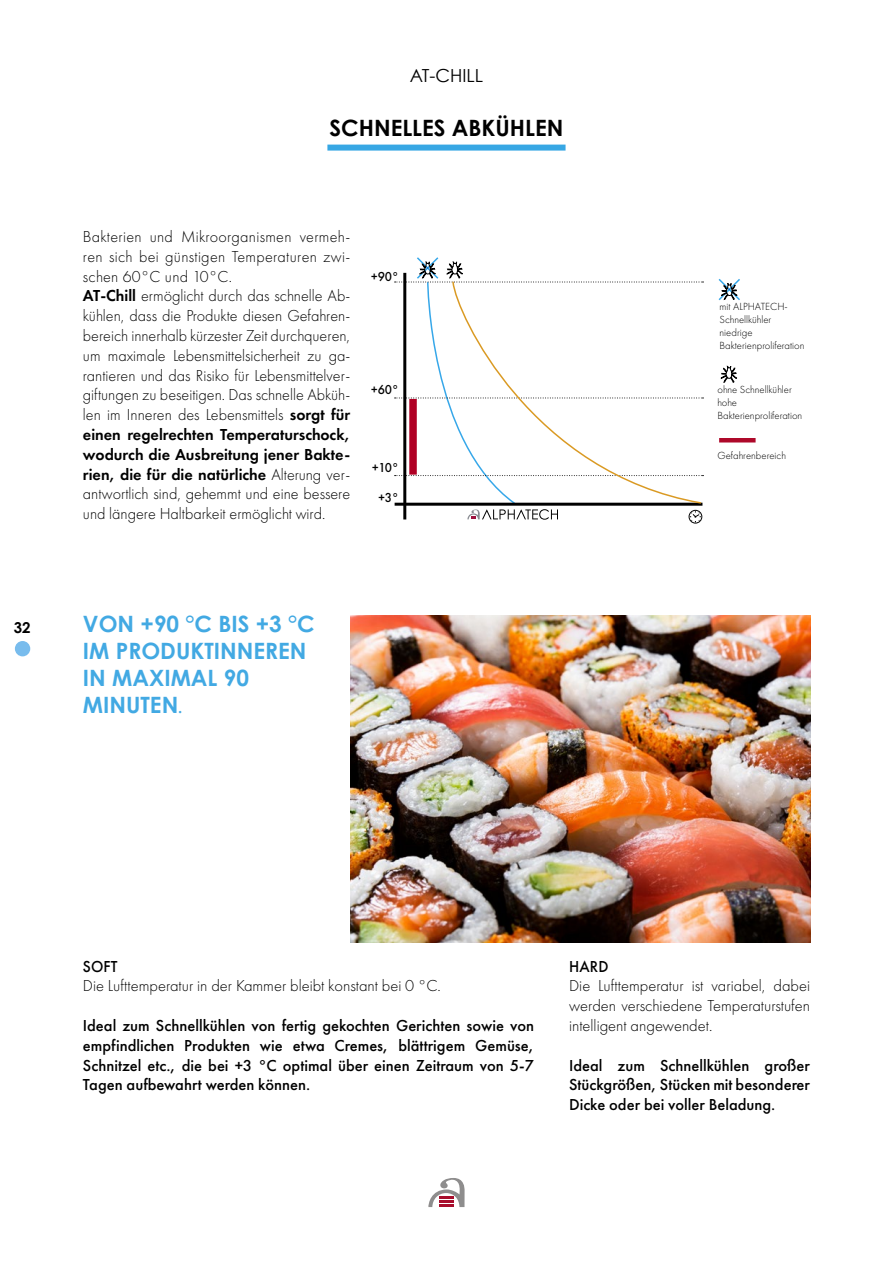
<style>
.page{position:relative;width:893px;height:1263px;background:#fff}
.page>*{position:absolute;margin:0;border:0;box-sizing:border-box;transform-origin:0 0}
.t1{font:700 22.5px/27px "Century Gothic";color:#42a9e3}
.t2{font:700 22.5px "Century Gothic";color:#000}
.t3{font:18px "Century Gothic";color:#000}
.t4{font:300 16.5px/19.8px "Futura PT";color:#000;text-align:justify}
.t5{font:500 16.5px/19.8px "Futura PT";color:#000;text-align:justify}
.t6{font:500 16.5px "Futura PT";color:#000;scale:.95 1}
.t7{font:700 15px "Century Gothic";color:#000}
.t8{font:500 13.5px/29.5px "Futura PT";color:#000;text-align:center;scale:.95 1}
.t9{font:300 10.8px/12.9px "Futura PT";color:#000}
.s1{font-weight:600}
.s2{font-size:15px}
</style>
<div class="page">
<div style="left:15px;top:641px;width:15px;height:15px;background:#78bced;border-radius:50%"></div>
<svg style="left:428px;top:1178px;width:37px;height:29px"></svg>
<img style="left:350px;top:615px;width:460px;height:328px">
<svg style="left:721px;top:365px;width:16px;height:18px"></svg>
<svg style="left:718px;top:279px;width:22px;height:22px"></svg>
<hr style="left:719px;top:438px;width:37px;height:4px;background:#ae092a">
<svg style="left:395px;top:257px;width:308px;height:266px"></svg>
<div style="left:327px;top:145px;width:239px;height:6px;background:#37a7e4"></div>
<p class="t7" style="left:14px;top:618px;width:18px">32</p>
<p class="t3" style="left:410px;top:64px;width:75px">AT-CHILL</p>
<h1 class="t2" style="left:329px;top:114px;width:235px">SCHNELLES ABKÜHLEN</h1>
<p class="t4" style="left:83px;top:227px;width:269px;text-align:left">Bakterien und Mikroorganismen vermeh&shy;ren sich bei günstigen Temperaturen zwi&shy;schen 60°C und 10°C.<br><span class="s1">AT-Chill</span> ermöglicht durch das schnelle Ab&shy;kühlen, dass die Produkte diesen Gefahren&shy;bereich innerhalb kürzester Zeit durchqueren, um maximale Lebensmittelsicherheit zu ga&shy;rantieren und das Risiko für Lebensmittelver&shy;giftungen zu beseitigen. Das schnelle Abküh&shy;len im Inneren des Lebensmittels <span class="s1">sorgt für einen regelrechten Temperaturschock, wodurch die Ausbreitung jener Bakte&shy;rien, die für die natürliche</span> Alterung ver&shy;antwortlich sind, gehemmt und eine bessere und längere Haltbarkeit ermöglicht wird.</p>
<p class="t8" style="left:371px;top:261px;width:30px">+90°</p>
<p class="t8" style="left:371px;top:375px;width:30px">+60°</p>
<p class="t8" style="left:372px;top:453px;width:29px">+10° +3°</p>
<h1 class="t1" style="left:83px;top:610px;width:233px">VON +90 °C BIS +3 °C<br>IM PRODUKTINNEREN<br>IN MAXIMAL 90<br>MINUTEN<span class="s2">.</span></h1>
<p class="t9" style="left:720px;top:300px;width:86px">mit ALPHATECH-<br>Schnellkühler niedrige<br>Bakterienproliferation</p>
<p class="t9" style="left:717px;top:383px;width:86px">ohne Schnellkühler hohe<br>Bakterienproliferation</p>
<p class="t9" style="left:717px;top:449px;width:70px">Gefahrenbereich</p>
<p class="t6" style="left:83px;top:956px;width:38px">SOFT</p>
<p class="t4" style="left:83px;top:976px;width:360px">Die Lufttemperatur in der Kammer bleibt konstant bei 0 °C.</p>
<p class="t5" style="left:83px;top:1015px;width:453px">Ideal zum Schnellkühlen von fertig gekochten Gerichten sowie von empfindlichen Produkten wie etwa Cremes, blättrigem Gemüse, Schnitzel etc., die bei +3 °C optimal über einen Zeitraum von 5-7<br>Tagen aufbewahrt werden können.</p>
<p class="t6" style="left:569px;top:956px;width:43px">HARD</p>
<p class="t4" style="left:569px;top:976px;width:242px">Die Lufttemperatur ist variabel, dabei werden verschiedene Temperaturstufen intelligent angewendet.</p>
<p class="t5" style="left:569px;top:1055px;width:242px">Ideal zum Schnellkühlen großer Stückgrößen, Stücken mit besonderer Dicke oder bei voller Beladung.</p>
</div>
